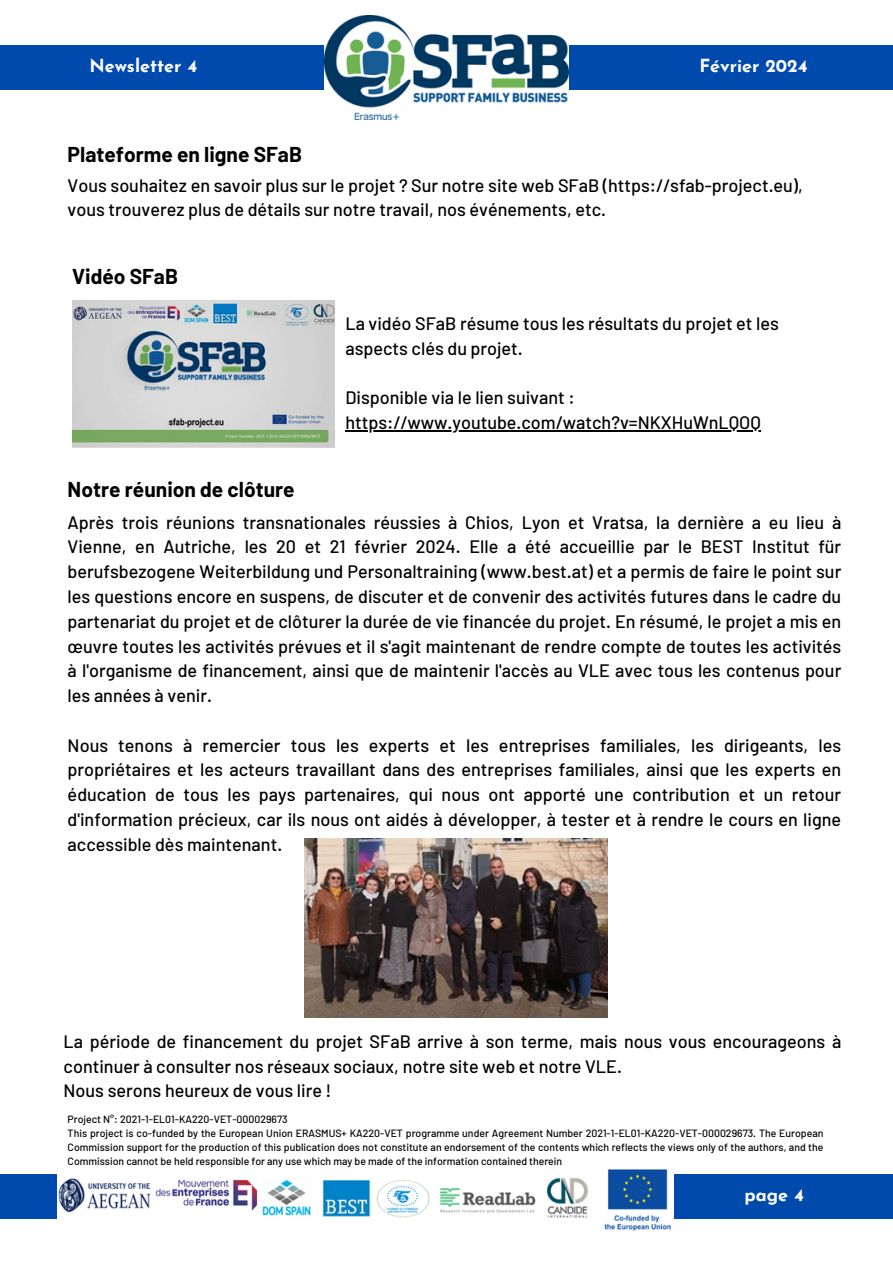
<style>
.page{position:relative;width:893px;height:1264px;background:#fff}
.page>*{position:absolute;margin:0;border:0;box-sizing:border-box;transform-origin:0 0}
.t1{font:700 21px "Barlow";color:#000}
.t2{font:500 18px/24.8px "Barlow";color:#000}
.t3{font:700 18px "Josefin Sans";color:#fff}
.t4{font:500 10.5px/14px "Barlow";color:#000;text-align:justify}
</style>
<div class="page">
<div style="left:0;top:45px;width:892px;height:44px;background:#004aad"></div>
<img style="left:324px;top:15px;width:244px;height:104px">
<div style="left:0;top:1174px;width:892px;height:44px;background:#004aad"></div>
<img style="left:57px;top:1169px;width:617px;height:62px">
<img style="left:72px;top:300px;width:262px;height:147px">
<hr style="left:345px;top:430px;width:416px;height:1px;background:#000">
<img style="left:305px;top:839px;width:302px;height:178px">
<h1 class="t3" style="left:89px;top:58px;width:110px">Newsletter 4</h1>
<h2 class="t3" style="left:699px;top:58px;width:110px">Février 2024</h2>
<p class="t1" style="left:68px;top:141px;width:236px">Plateforme en ligne SFaB</p>
<h2 class="t2" style="left:68px;top:172px;width:736px">Vous souhaitez en savoir plus sur le projet ? Sur notre site web SFaB (https://sfab-project.eu), vous trouverez plus de détails sur notre travail, nos événements, etc.</h2>
<p class="t1" style="left:72px;top:263px;width:107px">Vidéo SFaB</p>
<h2 class="t1" style="left:68px;top:475px;width:228px">Notre réunion de clôture</h2>
<p class="t2" style="left:345px;top:310px;width:435px">La vidéo SFaB résume tous les résultats du projet et les aspects clés du projet.</p>
<p class="t2" style="left:345px;top:385px;width:231px">Disponible via le lien suivant :</p>
<h2 class="t2" style="left:345px;top:409px;width:417px">https://www.youtube.com/watch?v=NKXHuWnLQOQ</h2>
<h2 class="t2" style="left:68px;top:509px;width:775px;text-align:justify">Après trois réunions transnationales réussies à Chios, Lyon et Vratsa, la dernière a eu lieu à Vienne, en Autriche, les 20 et 21 février 2024. Elle a été accueillie par le BEST Institut für berufsbezogene Weiterbildung und Personaltraining (www.best.at) et a permis de faire le point sur les questions encore en suspens, de discuter et de convenir des activités futures dans le cadre du partenariat du projet et de clôturer la durée de vie financée du projet. En résumé, le projet a mis en œuvre toutes les activités prévues et il s'agit maintenant de rendre compte de toutes les activités à l'organisme de financement, ainsi que de maintenir l'accès au VLE avec tous les contenus pour les années à venir.</h2>
<h1 class="t2" style="left:68px;top:732px;width:775px;text-align:justify">Nous tenons à remercier tous les experts et les entreprises familiales, les dirigeants, les propriétaires et les acteurs travaillant dans des entreprises familiales, ainsi que les experts en éducation de tous les pays partenaires, qui nous ont apporté une contribution et un retour d'information précieux, car ils nous ont aidés à développer, à tester et à rendre le cours en ligne accessible dès maintenant.</h1>
<h2 class="t2" style="left:64px;top:1028px;width:779px">La période de financement du projet SFaB arrive à son terme, mais nous vous encourageons à continuer à consulter nos réseaux sociaux, notre site web et notre VLE.<br>Nous serons heureux de vous lire !</h2>
<h2 class="t4" style="left:68px;top:1111px;width:221px">Project N°: 2021-1-EL01-KA220-VET-000029673</h2>
<h1 class="t4" style="left:68px;top:1125px;width:757px">This project is co-funded by the European Union ERASMUS+ KA220-VET programme under Agreement Number 2021-1-EL01-KA220-VET-000029673. The European Commission support for the production of this publication does not constitute an endorsement of the contents which reflects the views only of the authors, and the Commission cannot be held responsible for any use which may be made of the information contained therein</h1>
<p class="t3" style="left:744px;top:1187px;width:61px">page 4</p>
</div>
